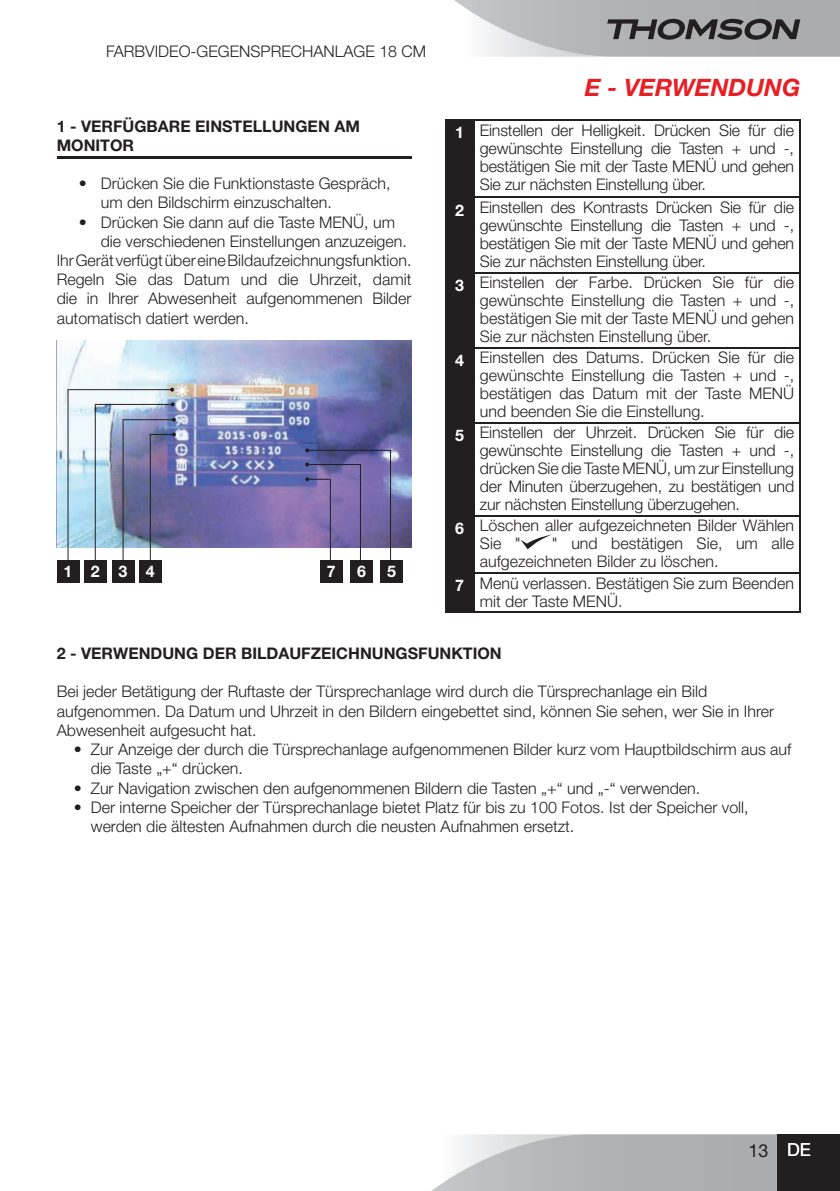
<style>
.page{position:relative;width:840px;height:1191px;background:#fff}
.page>*{position:absolute;margin:0;border:0;box-sizing:border-box;transform-origin:0 0}
.t1{font:italic 700 24px "Helvetica Neue";color:#e71e24}
.t2{font:18px "Helvetica Neue";color:#231f20}
.t3{font:300 16px/18px "Helvetica Neue";color:#231f20}
.t4{font:700 16px/19.2px "Helvetica Neue";color:#231f20}
.t5{font:700 16px "Helvetica Neue";color:#fff}
.s1{font-weight:700;color:#fff}
.s2{color:#fff}
</style>
<div class="page">
<hr style="left:57px;top:156px;width:354px;height:2px;background:#231f20">
<img style="left:57px;top:340px;width:354px;height:208px">
<div style="left:57px;top:560px;width:22px;height:23px;background:#231f20"></div>
<div style="left:84px;top:560px;width:23px;height:23px;background:#231f20"></div>
<div style="left:112px;top:560px;width:22px;height:23px;background:#231f20"></div>
<div style="left:139px;top:560px;width:23px;height:23px;background:#231f20"></div>
<img style="left:67px;top:388px;width:109px;height:174px">
<div style="left:320px;top:560px;width:22px;height:23px;background:#231f20"></div>
<div style="left:350px;top:560px;width:22px;height:23px;background:#231f20"></div>
<div style="left:380px;top:560px;width:22px;height:23px;background:#231f20"></div>
<svg style="left:305px;top:448px;width:86px;height:114px;background:#8579ae"></svg>
<div style="left:445px;top:119px;width:29px;height:494px;background:#231f20"></div>
<hr style="left:474px;top:119px;width:325px;height:1px;background:#231f20">
<hr style="left:473px;top:120px;width:1px;height:77px;background:#231f20">
<hr style="left:798px;top:120px;width:1px;height:77px;background:#231f20">
<hr style="left:474px;top:197px;width:325px;height:1px;background:#231f20">
<hr style="left:473px;top:198px;width:1px;height:74px;background:#231f20">
<hr style="left:798px;top:198px;width:1px;height:74px;background:#231f20">
<hr style="left:474px;top:272px;width:325px;height:1px;background:#231f20">
<hr style="left:473px;top:273px;width:1px;height:74px;background:#231f20">
<hr style="left:798px;top:273px;width:1px;height:74px;background:#231f20">
<hr style="left:474px;top:347px;width:325px;height:1px;background:#231f20">
<hr style="left:473px;top:348px;width:1px;height:74px;background:#231f20">
<hr style="left:798px;top:348px;width:1px;height:74px;background:#231f20">
<hr style="left:474px;top:422px;width:325px;height:1px;background:#231f20">
<hr style="left:473px;top:423px;width:1px;height:92px;background:#231f20">
<hr style="left:798px;top:423px;width:1px;height:92px;background:#231f20">
<hr style="left:474px;top:515px;width:325px;height:1px;background:#231f20">
<hr style="left:473px;top:516px;width:1px;height:56px;background:#231f20">
<hr style="left:798px;top:516px;width:1px;height:56px;background:#231f20">
<hr style="left:474px;top:572px;width:325px;height:1px;background:#231f20">
<hr style="left:473px;top:573px;width:1px;height:39px;background:#231f20">
<hr style="left:798px;top:573px;width:1px;height:39px;background:#231f20">
<hr style="left:474px;top:612px;width:325px;height:1px;background:#231f20">
<svg style="left:521px;top:534px;width:30px;height:15px"></svg>
<svg style="left:432px;top:1134px;width:345px;height:57px;background:#bbbcbf"></svg>
<div style="left:777px;top:1134px;width:62px;height:57px;background:#231f20"></div>
<svg style="left:454px;top:0;width:385px;height:57px;background:#adaeb1"></svg>
<p class="t3" style="left:106px;top:42px;width:321px">Farbvideo-GeGensprechanlaGe 18 cm</p>
<p class="t4" style="left:57px;top:116px;width:304px">1 - VERFüGBARE EINSTELLUNGEN AM<br>MONITOR</p>
<p class="t3" style="left:101px;top:174px;width:291px;line-height:19.2px;text-indent:-22px">• Drücken Sie die Funktionstaste Gespräch, um den Bildschirm einzuschalten.</p>
<p class="t3" style="left:79px;top:213px;width:318px">• Drücken Sie dann auf die Taste MENÜ, um</p>
<p class="t3" style="left:101px;top:232px;width:307px">die verschiedenen Einstellungen anzuzeigen.</p>
<p class="t3" style="left:57px;top:251px;width:356px">Ihr Gerät verfügt über eine Bildaufzeichnungsfunktion.</p>
<p class="t3" style="left:57px;top:270px;width:356px">Regeln Sie das Datum und die Uhrzeit, damit</p>
<p class="t3" style="left:57px;top:289px;width:356px">die in Ihrer Abwesenheit aufgenommenen Bilder</p>
<p class="t3" style="left:57px;top:309px;width:194px">automatisch datiert werden.</p>
<p class="t5" style="left:64px;top:561px;width:93px">1234</p>
<p class="t5" style="left:327px;top:561px;width:10px">7</p>
<p class="t5" style="left:357px;top:561px;width:10px">6</p>
<p class="t5" style="left:387px;top:561px;width:10px">5</p>
<h1 class="t1" style="left:584px;top:73px;width:217px">E - VERWENDUNG</h1>
<p class="t3" style="left:479px;top:121px;width:315px;text-align:justify;text-indent:-25px"><span class="s1">1</span> Einstellen der Helligkeit. Drücken Sie für die gewünschte Einstellung die Tasten + und -, bestätigen Sie mit der Taste MENÜ und gehen Sie zur nächsten Einstellung über.</p>
<p class="t3" style="left:479px;top:198px;width:315px;text-align:justify;text-indent:-25px"><span class="s1">2</span> Einstellen des Kontrasts Drücken Sie für die gewünschte Einstellung die Tasten + und -, bestätigen Sie mit der Taste MENÜ und gehen Sie zur nächsten Einstellung über.</p>
<p class="t3" style="left:479px;top:273px;width:315px;text-align:justify;text-indent:-25px"><span class="s1">3</span> Einstellen der Farbe. Drücken Sie für die gewünschte Einstellung die Tasten + und -, bestätigen Sie mit der Taste MENÜ und gehen Sie zur nächsten Einstellung über.</p>
<p class="t3" style="left:479px;top:348px;width:315px;text-align:justify;text-indent:-25px"><span class="s1">4</span> Einstellen des Datums. Drücken Sie für die gewünschte Einstellung die Tasten + und -, bestätigen das Datum mit der Taste MENÜ und beenden Sie die Einstellung.</p>
<p class="t3" style="left:479px;top:423px;width:315px;text-align:justify;text-indent:-25px"><span class="s1">5</span> Einstellen der Uhrzeit. Drücken Sie für die gewünschte Einstellung die Tasten + und -, drücken Sie die Taste MENÜ, um zur Einstellung der Minuten überzugehen, zu bestätigen und zur nächsten Einstellung überzugehen.</p>
<p class="t3" style="left:479px;top:516px;width:315px;text-indent:-25px"><span class="s1">6</span> Löschen aller aufgezeichneten Bilder Wählen<br>Sie "</p>
<p class="t3" style="left:479px;top:534px;width:315px;text-indent:72px">" und bestätigen Sie, um alle aufgezeichneten Bilder zu löschen.</p>
<p class="t3" style="left:479px;top:573px;width:315px;text-indent:-25px"><span class="s1">7</span> Menü verlassen. Bestätigen Sie zum Beenden mit der Taste MENÜ.</p>
<p class="t4" style="left:57px;top:643px;width:446px">2 - VERWENDUNG DER BILDAUFzEICHNUNGSFUNKTION</p>
<p class="t3" style="left:57px;top:682px;width:718px;line-height:19.2px">Bei jeder Betätigung der Ruftaste der Türsprechanlage wird durch die Türsprechanlage ein Bild aufgenommen. Da Datum und Uhrzeit in den Bildern eingebettet sind, können Sie sehen, wer Sie in Ihrer<br>Abwesenheit aufgesucht hat.</p>
<p class="t3" style="left:91px;top:739px;width:701px;line-height:19.2px;text-indent:-17px">• Zur Anzeige der durch die Türsprechanlage aufgenommenen Bilder kurz vom Hauptbildschirm aus auf die Taste „+“ drücken.</p>
<p class="t3" style="left:74px;top:778px;width:627px">• Zur Navigation zwischen den aufgenommenen Bildern die Tasten „+“ und „-“ verwenden.</p>
<p class="t3" style="left:91px;top:797px;width:659px;line-height:19.2px;text-indent:-17px">• Der interne Speicher der Türsprechanlage bietet Platz für bis zu 100 Fotos. Ist der Speicher voll, werden die ältesten Aufnahmen durch die neusten Aufnahmen ersetzt.</p>
<p class="t2" style="left:748px;top:1139px;width:64px">13 <span class="s2">DE</span></p>
</div>
